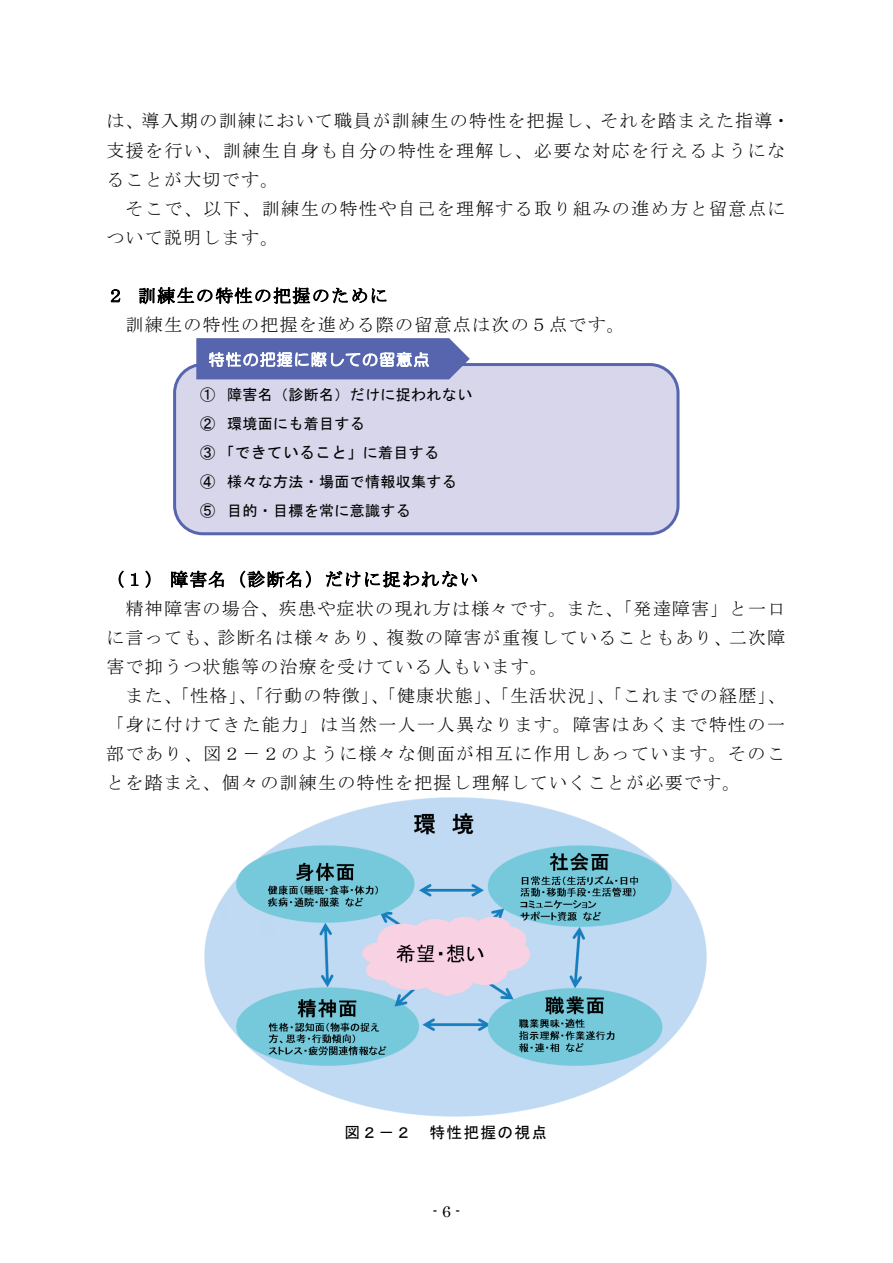
<style>
.page{position:relative;width:893px;height:1263px;background:#fff}
.page>*{position:absolute;margin:0;border:0;box-sizing:border-box;transform-origin:0 0}
.t1{font:18px/29.1px "MS Mincho";letter-spacing:.07em;color:#000}
.t2{font:15.75px "HG Maru Gothic MPRO";letter-spacing:.085em;color:#fff}
.t3{font:15.75px "MS Gothic";letter-spacing:.08em;color:#000}
.t4{font:15.75px "Century";color:#000}
.t5{font:15px/29.1px "MS Gothic";letter-spacing:.025em;color:#000}
.s1{font-size:15.75px}
</style>
<div class="page">
<img style="left:205px;top:797px;width:502px;height:320px">
<div style="left:177px;top:365px;width:501px;height:169px;background:#d7d6eb"></div>
<div style="left:173px;top:363px;width:506px;height:172px;border:3px solid #5665ad;border-radius:28px"></div>
<div style="left:196px;top:338px;width:274px;height:41px;background:#5665ad"></div>
<p class="t1" style="left:106px;top:106px;width:685px">は、導入期の訓練において職員が訓練生の特性を把握し、それを踏まえた指導・支援を行い、訓練生自身も自分の特性を理解し、必要な対応を行えるようになることが大切です。</p>
<p class="t1" style="left:106px;top:194px;width:681px;text-indent:19px">そこで、以下、訓練生の特性や自己を理解する取り組みの進め方と留意点について説明します。</p>
<p class="t1" style="left:126px;top:281px;width:501px;text-indent:-19px">２ 訓練生の特性の把握のために<br>訓練生の特性の把握を進める際の留意点は次の５点です。</p>
<p class="t2" style="left:209px;top:352px;width:222px">特性の把握に際しての留意点</p>
<p class="t5" style="left:200px;top:380px;width:274px">① 障害名（診断名）だけに捉われない<br>② 環境面にも着目する<br>③ 「<span class="s1">できていること</span>」に着目する<br>④ 様々な方法・場面で情報収集する<br>⑤ 目的・目標を常に意識する</p>
<p class="t1" style="left:106px;top:565px;width:373px">（１）障害名（診断名）だけに捉われない</p>
<p class="t1" style="left:126px;top:594px;width:661px">精神障害の場合、疾患や症状の現れ方は様々です。また、「発達障害」と一口</p>
<p class="t1" style="left:106px;top:623px;width:680px">に言っても、診断名は様々あり、複数の障害が重複していることもあり、二次障</p>
<p class="t1" style="left:106px;top:652px;width:443px">害で抑うつ状態等の治療を受けている人もいます。</p>
<p class="t1" style="left:126px;top:681px;width:661px">また、「性格」、「行動の特徴」、「健康状態」、「生活状況」、「これまでの経歴」、</p>
<p class="t1" style="left:106px;top:710px;width:680px">「身に付けてきた能力」は当然一人一人異なります。障害はあくまで特性の一</p>
<p class="t1" style="left:106px;top:739px;width:680px">部であり、図２－２のように様々な側面が相互に作用しあっています。そのこ</p>
<p class="t1" style="left:106px;top:768px;width:636px">とを踏まえ、個々の訓練生の特性を把握し理解していくことが必要です。</p>
<p class="t3" style="left:344px;top:1124px;width:204px">図２－２ 特性把握の視点</p>
<p class="t4" style="left:432px;top:1198px;width:30px">- 6 -</p>
</div>
